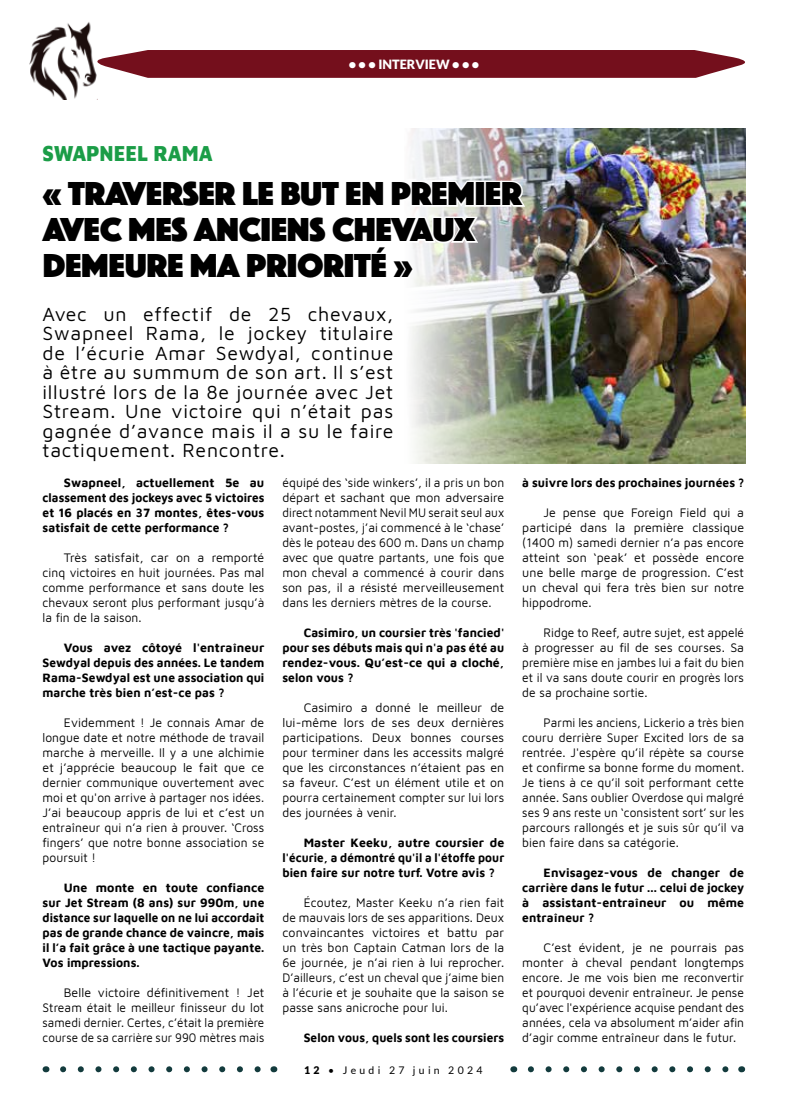
<style>
.page{position:relative;width:808px;height:1106px;background:#fff}
.page>*{position:absolute;margin:0;border:0;box-sizing:border-box;transform-origin:0 0}
.t1{font:34.5px/36px "Phosphate Solid";letter-spacing:-.01em;color:#000;scale:1.04 1}
.t2{font:900 22.2px "Maven Pro";color:#1b9d47;scale:.88 1}
.t3{font:19.5px/19.5px "Maven Pro";letter-spacing:.04em;color:#000;text-align:justify}
.t4{font:12.75px/15px "Maven Pro";letter-spacing:.01em;color:#000;text-align:justify}
.t5{font:700 12.75px/15px "Maven Pro";letter-spacing:.01em;color:#000;text-align:justify}
.t6{font:12.75px/15px "Maven Pro";letter-spacing:.01em;color:#000;text-align:justify;scale:.94 1}
.t7{font:12.75px/15px "Maven Pro";letter-spacing:.01em;color:#000;text-align:justify;scale:.93 1}
.t8{font:12.75px/15px "Maven Pro";letter-spacing:.01em;color:#000;text-align:justify;scale:.95 1}
.t9{font:700 12.75px/15px "Maven Pro";letter-spacing:.01em;color:#000;text-align:justify;scale:.94 1}
.t10{font:700 12.75px "Maven Pro";letter-spacing:.01em;color:#000;scale:.93 1}
.t11{font:900 12.75px "Lato";color:#fff}
.t12{font:10.5px "Lato";letter-spacing:.31em;color:#000}
.s1{font-weight:900}
</style>
<div class="page">
<svg style="left:97px;top:50px;width:648px;height:28px;background:#7d202c"></svg>
<img style="left:30px;top:22px;width:67px;height:78px">
<svg style="left:63px;top:1066px;width:198px;height:6px"></svg>
<svg style="left:531px;top:1066px;width:198px;height:6px"></svg>
<img style="left:411px;top:129px;width:334px;height:334px">
<img style="left:410px;top:128px;width:118px;height:153px">
<h2 class="t2" style="left:43px;top:137px;width:195px">SWAPNEEL RAMA</h2>
<p class="t11" style="left:349px;top:57px;width:132px">• • • INTERVIEW • • •</p>
<h1 class="t1" style="left:43px;top:174px;width:462px">« TRAVERSER LE BUT EN PREMIER<br>AVEC MES ANCIENS CHEVAUX<br>DEMEURE MA PRIORITÉ »</h1>
<p class="t3" style="left:43px;top:303px;width:352px">Avec un effectif de 25 chevaux, Swapneel Rama, le jockey titulaire de l’écurie Amar Sewdyal, continue à être au summum de son art. Il s’est illustré lors de la 8e journée avec Jet Stream. Une victoire qui n’était pas gagnée d’avance mais il a su le faire tactiquement. Rencontre.</p>
<p class="t5" style="left:43px;top:474px;width:223px;text-indent:21px">Swapneel, actuellement 5e au classement des jockeys avec 5 victoires et 16 placés en 37 montes, êtes-vous satisfait de cette performance ?</p>
<p class="t4" style="left:43px;top:549px;width:223px;text-indent:21px">Très satisfait, car on a remporté cinq victoires en huit journées. Pas mal comme performance et sans doute les chevaux seront plus performant jusqu’à la fin de la saison.</p>
<p class="t5" style="left:43px;top:639px;width:223px;text-indent:21px">Vous avez côtoyé l'entraîneur Sewdyal depuis des années. Le tandem Rama-Sewdyal est une association qui marche très bien n’est-ce pas ?</p>
<p class="t4" style="left:43px;top:714px;width:223px;text-indent:21px">Evidemment ! Je connais Amar de longue date et notre méthode de travail marche à merveille. Il y a une alchimie et j’apprécie beaucoup le fait que ce dernier communique ouvertement avec moi et qu'on arrive à partager nos idées.<br>J’ai beaucoup appris de lui et c’est un entraîneur qui n’a rien à prouver. ‘Cross fingers’ que notre bonne association se poursuit !</p>
<p class="t5" style="left:43px;top:879px;width:223px;text-indent:21px">Une monte en toute confiance sur Jet Stream (8 ans) sur 990m, une distance sur laquelle on ne lui accordait pas de grande chance de vaincre, mais il l’a fait grâce à une tactique payante.<br>Vos impressions.</p>
<p class="t4" style="left:43px;top:984px;width:223px;text-indent:21px">Belle victoire définitivement ! Jet Stream était le meilleur finisseur du lot samedi dernier. Certes, c’était la première course de sa carrière sur 990 mètres mais</p>
<p class="t6" style="left:282px;top:474px;width:237px">équipé des ‘side winkers’, il a pris un bon départ et sachant que mon adversaire direct notamment Nevil MU serait seul aux avant-postes, j’ai commencé à le ‘chase’ dès le poteau des 600 m. Dans un champ avec que quatre partants, une fois que mon cheval a commencé à courir dans son pas, il a résisté merveilleusement dans les derniers mètres de la course.</p>
<p class="t9" style="left:282px;top:624px;width:238px;text-indent:21px">Casimiro, un coursier très 'fancied' pour ses débuts mais qui n'a pas été au rendez-vous. Qu’est-ce qui a cloché, selon vous ?</p>
<p class="t4" style="left:282px;top:699px;width:223px;text-indent:21px">Casimiro a donné le meilleur de lui-même lors de ses deux dernières participations. Deux bonnes courses pour terminer dans les accessits malgré que les circonstances n’étaient pas en sa faveur. C’est un élément utile et on pourra certainement compter sur lui lors des journées à venir.</p>
<p class="t5" style="left:282px;top:834px;width:223px;text-indent:21px">Master Keeku, autre coursier de l'écurie, a démontré qu'il a l'étoffe pour bien faire sur notre turf. Votre avis ?</p>
<p class="t8" style="left:282px;top:894px;width:235px;text-indent:21px">Écoutez, Master Keeku n’a rien fait de mauvais lors de ses apparitions. Deux convaincantes victoires et battu par un très bon Captain Catman lors de la 6e journée, je n’ai rien à lui reprocher.<br>D’ailleurs, c’est un cheval que j’aime bien à l’écurie et je souhaite que la saison se passe sans anicroche pour lui.</p>
<p class="t10" style="left:304px;top:1028px;width:217px">Selon vous, quels sont les coursiers</p>
<p class="t12" style="left:304px;top:1063px;width:180px"><span class="s1">12</span> • Jeudi 27 juin 2024</p>
<p class="t9" style="left:522px;top:474px;width:238px">à suivre lors des prochaines journées ?</p>
<p class="t4" style="left:522px;top:504px;width:223px;text-indent:21px">Je pense que Foreign Field qui a participé dans la première classique (1400 m) samedi dernier n’a pas encore atteint son ‘peak’ et possède encore une belle marge de progression. C’est un cheval qui fera très bien sur notre hippodrome.</p>
<p class="t6" style="left:522px;top:624px;width:237px;text-indent:21px">Ridge to Reef, autre sujet, est appelé à progresser au fil de ses courses. Sa première mise en jambes lui a fait du bien et il va sans doute courir en progrès lors de sa prochaine sortie.</p>
<p class="t7" style="left:522px;top:714px;width:240px;text-indent:21px">Parmi les anciens, Lickerio a très bien couru derrière Super Excited lors de sa rentrée. J'espère qu’il répète sa course et confirme sa bonne forme du moment.<br>Je tiens à ce qu’il soit performant cette année. Sans oublier Overdose qui malgré ses 9 ans reste un ‘consistent sort’ sur les parcours rallongés et je suis sûr qu’il va bien faire dans sa catégorie.</p>
<p class="t5" style="left:522px;top:864px;width:223px;text-indent:21px">Envisagez-vous de changer de carrière dans le futur ... celui de jockey à assistant-entraîneur ou même entraîneur ?</p>
<p class="t4" style="left:522px;top:939px;width:223px;text-indent:21px">C’est évident, je ne pourrais pas monter à cheval pendant longtemps encore. Je me vois bien me reconvertir et pourquoi devenir entraîneur. Je pense qu’avec l'expérience acquise pendant des années, cela va absolument m’aider afin d’agir comme entraîneur dans le futur.</p>
</div>
